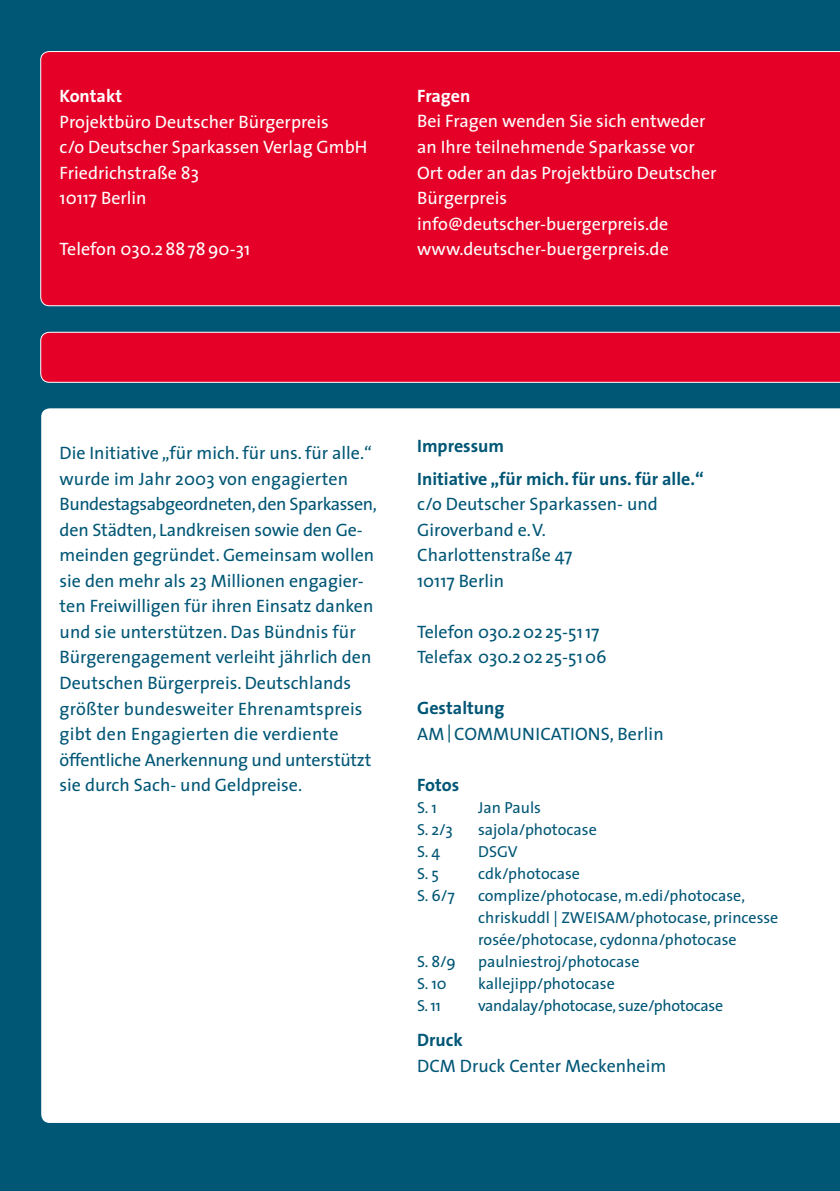
<style>
.page{position:relative;width:840px;height:1191px;background:#fff}
.page>*{position:absolute;margin:0;border:0;box-sizing:border-box;transform-origin:0 0}
.t1{font:18px/25.6px "The Sans";color:#005675}
.t2{font:18px/25.6px "The Sans";color:#fff}
.t3{font:700 18px/32.4px "The Sans";color:#005675}
.t4{font:700 18px "The Sans";color:#fff}
.t5{font:16px/22px "The Sans";color:#005675}
.t6{font:16px "The Sans";letter-spacing:-.02em;color:#005675}
</style>
<div class="page">
<div style="left:0;top:0;width:839px;height:1191px;background:#005675"></div>
<div style="left:41px;top:408px;width:798px;height:715px;background:#fff"></div>
<div style="left:40px;top:51px;width:799px;height:256px;background:#e40026"></div>
<svg style="left:40px;top:331px;width:799px;height:52px;background:#e00b30"></svg>
<p class="t4" style="left:60px;top:81px;width:64px">Kontakt</p>
<p class="t2" style="left:60px;top:108px;width:309px">Projektbüro Deutscher Bürgerpreis<br>c/o Deutscher Sparkassen Verlag GmbH<br>Friedrichstraße 83<br>10117 Berlin</p>
<p class="t2" style="left:60px;top:236px;width:192px">Telefon 030.2887890-31</p>
<p class="t4" style="left:417px;top:81px;width:55px">Fragen</p>
<p class="t2" style="left:417px;top:108px;width:301px">Bei Fragen wenden Sie sich entweder an Ihre teilnehmende Sparkasse vor<br>Ort oder an das Projektbüro Deutscher<br>Bürgerpreis info@deutscher-buergerpreis.de www.deutscher-buergerpreis.de</p>
<p class="t1" style="left:60px;top:440px;width:318px">Die Initiative „für mich. für uns. für alle.“ wurde im Jahr 2003 von engagierten Bundestagsabgeordneten, den Sparkassen, den Städten, Landkreisen sowie den Ge&shy;meinden gegründet. Gemeinsam wollen sie den mehr als 23 Millionen engagier&shy;ten Freiwilligen für ihren Einsatz danken und sie unterstützen. Das Bündnis für Bürgerengagement verleiht jährlich den Deutschen Bürgerpreis. Deutschlands größter bundesweiter Ehrenamtspreis gibt den Engagierten die verdiente öffentliche Anerkennung und unterstützt sie durch Sach- und Geldpreise.</p>
<p class="t3" style="left:417px;top:430px;width:288px">Impressum<br>Initiative „für mich. für uns. für alle.“</p>
<p class="t1" style="left:417px;top:491px;width:242px">c/o Deutscher Sparkassen- und<br>Giroverband e.V.<br>Charlottenstraße 47<br>10117 Berlin</p>
<p class="t1" style="left:417px;top:618px;width:191px">Telefon 030.202 25-5117<br>Telefax 030.202 25-5106</p>
<p class="t3" style="left:417px;top:691px;width:89px">Gestaltung</p>
<p class="t1" style="left:417px;top:720px;width:60px">AM|Communications</p>
<p class="t1" style="left:609px;top:720px;width:55px">, Berlin</p>
<p class="t3" style="left:417px;top:768px;width:44px">Fotos</p>
<p class="t5" style="left:417px;top:796px;width:21px">S. 1</p>
<p class="t5" style="left:478px;top:796px;width:64px">Jan Pauls</p>
<p class="t5" style="left:417px;top:818px;width:37px">S. 2/3</p>
<p class="t5" style="left:478px;top:818px;width:120px">sajola/photocase</p>
<p class="t5" style="left:417px;top:840px;width:24px">S. 4</p>
<p class="t5" style="left:478px;top:840px;width:41px">DSGV</p>
<p class="t5" style="left:417px;top:862px;width:23px">S. 5</p>
<p class="t5" style="left:478px;top:862px;width:103px">cdk/photocase</p>
<p class="t5" style="left:417px;top:884px;width:39px">S. 6/7</p>
<p class="t5" style="left:478px;top:884px;width:301px">complize/photocase, m.edi/photocase, chriskuddl | ZWEISAM/photocase, princesse rosée/photocase, cydonna/photocase</p>
<p class="t5" style="left:417px;top:950px;width:40px">S. 8/9</p>
<p class="t5" style="left:478px;top:950px;width:163px">paulniestroj/photocase</p>
<p class="t5" style="left:417px;top:972px;width:31px">S. 10</p>
<p class="t5" style="left:478px;top:972px;width:138px">kallejipp/photocase</p>
<p class="t5" style="left:417px;top:994px;width:25px">S. 11</p>
<p class="t6" style="left:478px;top:992px;width:246px">vandalay/photocase, suze/photocase</p>
<p class="t3" style="left:417px;top:1023px;width:47px">Druck</p>
<p class="t1" style="left:417px;top:1052px;width:250px">DCM Druck Center Meckenheim</p>
</div>
